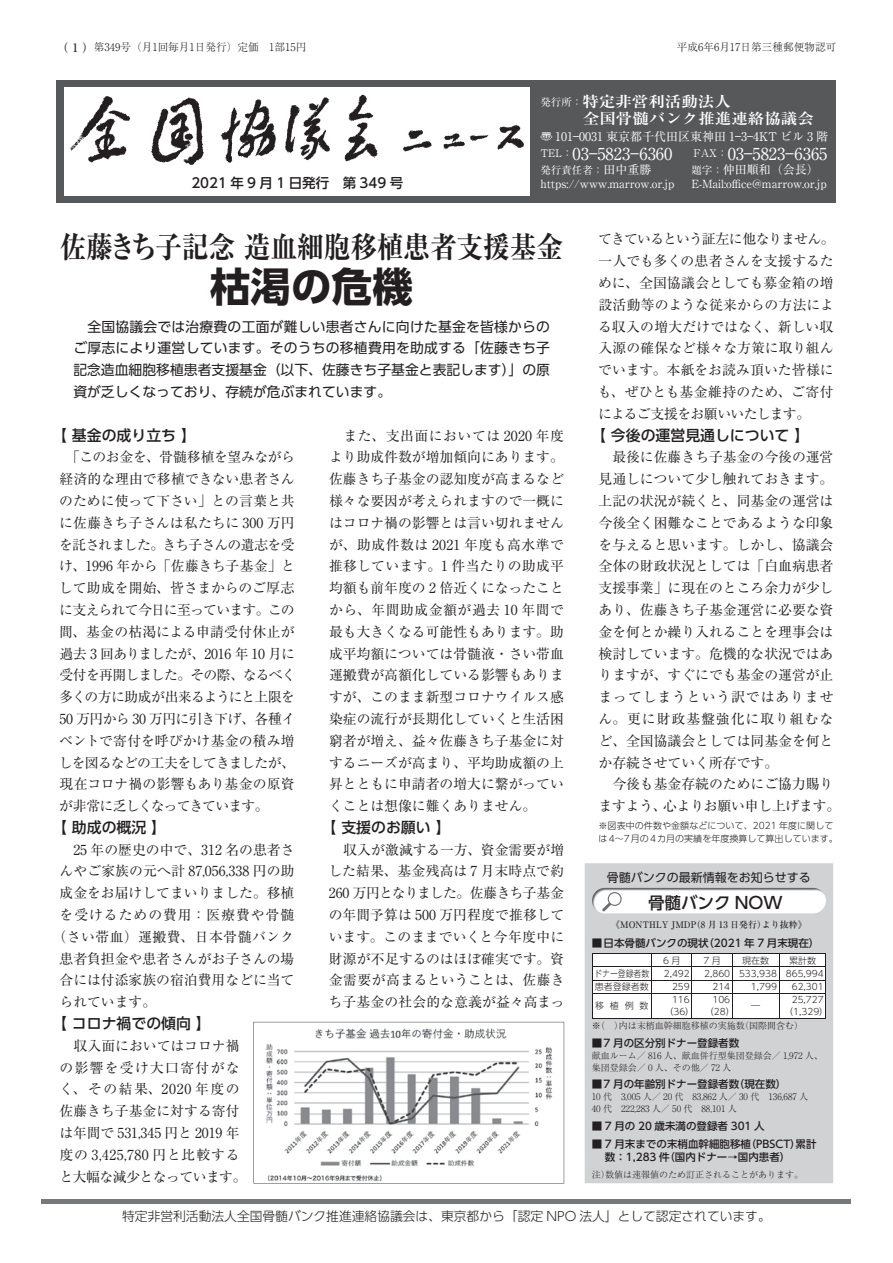
<style>
.page{position:relative;width:893px;height:1263px;background:#fff}
.page>*{position:absolute;margin:0;border:0;box-sizing:border-box;transform-origin:0 0}
.t1{font:700 40.35px "UD Shin Go Pr 6";letter-spacing:.005em;color:#231f20}
.t2{font:700 expanded 29.7px "Ryumin Pr 6";letter-spacing:-.01em;color:#231f20;scale:.9 1}
.t3{font:16.5px "Ryumin Pr 6";color:#fff}
.t4{font:500 16.5px "UD Shin Go Pr 6";color:#231f20}
.t5{font:500 14.85px "UD Shin Go Pr 6";color:#231f20}
.t6{font:700 14.85px/16.5px "Ryumin Pr 6";color:#fff;scale:1.11 1}
.t7{font:13.8px/21.8px "Ryumin Pr 6";color:#231f20;text-align:justify}
.t8{font:13.8px/21.8px "UD Shin Go Pr 6";color:#231f20;text-align:justify}
.t9{font:13.8px "Ryumin Pr 6";letter-spacing:.035em;color:#231f20}
.t10{font:13.8px "Ryumin Pr 6";letter-spacing:.07em;color:#231f20}
.t11{font:500 13.5px "UD Shin Go Pr 6";color:#231f20}
.t12{font:300 12.75px "UD Shin Go Pr 6";color:#231f20}
.t13{font:12px "Ryumin Pr 6";color:#fff}
.t14{font:12px "UD Shin Go Pr 6";color:#231f20}
.t15{font:11.25px "Ryumin Pr 6";color:#fff}
.t16{font:300 10.65px "Ryumin Pr 6";color:#231f20}
.t17{font:500 10.5px/13.5px "UD Shin Go Pr 6";color:#231f20}
.t18{font:300 9px/12px "Ryumin Pr 6";color:#231f20}
.t19{font:300 9px/12px "UD Shin Go Pr 6";color:#231f20;text-align:center}
.t20{font:500 9px "Ryumin Pr 6";color:#231f20}
.t21{font:300 9px "UD Shin Go Pr 6";color:#231f20;scale:.87 1}
.s1{font-weight:500;font-size:11.7px}
.s2{font-weight:400;font-size:10.5px}
.s3{font-size:10.5px}
</style>
<div class="page">
<hr style="left:42px;top:1200px;width:809px;height:4px;background:#76787b">
<div style="left:57px;top:80px;width:779px;height:122px;background:#57585a"></div>
<div style="left:65px;top:87px;width:465px;height:109px;background:#fff"></div>
<img style="left:70px;top:94px;width:454px;height:71px">
<div style="left:585px;top:863px;width:248px;height:320px;background:#d1d2d4"></div>
<svg style="left:592px;top:953px;width:235px;height:65px"></svg>
<hr style="left:592px;top:1018px;width:59px;height:1px;background:#231f20">
<hr style="left:651px;top:1018px;width:41px;height:1px;background:#231f20">
<hr style="left:692px;top:1018px;width:40px;height:1px;background:#231f20">
<hr style="left:732px;top:1018px;width:47px;height:1px;background:#231f20">
<hr style="left:779px;top:1018px;width:47px;height:1px;background:#231f20">
<img style="left:592px;top:888px;width:234px;height:25px;border-radius:13px">
<svg style="left:602px;top:892px;width:20px;height:19px"></svg>
<svg style="left:253px;top:1022px;width:311px;height:161px"></svg>
<p class="t16" style="left:57px;top:39px;width:251px"><span class="s1">（ 1 ）</span>第349号（月1回毎月1日発行）定価　1部15円</p>
<p class="t16" style="left:677px;top:38px;width:161px">平成6年6月17日第三種郵便物認可</p>
<p class="t6" style="left:583px;top:93px;width:210px;text-indent:-43px"><span class="s2">発行所：</span>特定非営利活動法人<br>全国骨髄バンク推進連絡協議会</p>
<p class="t13" style="left:540px;top:127px;width:289px">〠 101⊖0031 東京都千代田区東神田 1⊖3⊖4KT ビル 3 階</p>
<p class="t3" style="left:540px;top:140px;width:289px"><span class="s3">TEL：</span>03⊖5823⊖6360<span class="s3">　　FAX：</span>03⊖5823⊖6365</p>
<p class="t13" style="left:540px;top:160px;width:280px"><span class="s3">発行責任者：</span>田中重勝　　　 <span class="s3">題字：</span>仲田順和（会長）</p>
<p class="t11" style="left:191px;top:172px;width:213px">2021 年 9 月 1 日発行　第 349 号</p>
<p class="t15" style="left:540px;top:175px;width:288px">https://www.marrow.or.jp 　E-Mail:office@marrow.or.jp</p>
<h2 class="t2" style="left:60px;top:224px;width:561px">佐藤きち子記念 造血細胞移植患者支援基金</h2>
<h1 class="t1" style="left:210px;top:254px;width:204px">枯渇の危機</h1>
<p class="t8" style="left:73px;top:315px;width:478px">　全国協議会では治療費の工面が難しい患者さんに向けた基金を皆様からのご厚志により運営しています。そのうちの移植費用を助成する「佐藤きち子記念造血細胞移植患者支援基金（以下、佐藤きち子基金と表記します）」の原資が乏しくなっており、存続が危ぶまれています。</p>
<p class="t5" style="left:52px;top:423px;width:145px">【 基金の成り立ち 】</p>
<p class="t7" style="left:59px;top:446px;width:238px">　「このお金を、骨髄移植を望みながら経済的な理由で移植できない患者さんのために使って下さい」との言葉と共に佐藤きち子さんは私たちに 300 万円を託されました。きち子さんの遺志を受け、1996 年から「佐藤きち子基金」として助成を開始、皆さまからのご厚志に支えられて今日に至っています。この間、基金の枯渇による申請受付休止が過去 3 回ありましたが、2016 年 10 月に受付を再開しました。その際、なるべく多くの方に助成が出来るようにと上限を50 万円から 30 万円に引き下げ、各種イベントで寄付を呼びかけ基金の積み増しを図るなどの工夫をしてきましたが、現在コロナ禍の影響もあり基金の原資が非常に乏しくなってきています。</p>
<p class="t5" style="left:52px;top:816px;width:116px">【 助成の概況 】</p>
<p class="t7" style="left:60px;top:838px;width:236px">　25 年の歴史の中で、312 名の患者さ</p>
<p class="t7" style="left:60px;top:860px;width:236px">んやご家族の元へ計 87,056,338 円の助</p>
<p class="t7" style="left:60px;top:881px;width:236px">成金をお届けしてまいりました。移植</p>
<p class="t10" style="left:60px;top:904px;width:236px">を受けるための費用：医療費や骨髄</p>
<p class="t9" style="left:53px;top:926px;width:243px">（さい帯血）運搬費、日本骨髄バンク</p>
<p class="t7" style="left:60px;top:947px;width:236px">患者負担金や患者さんがお子さんの場</p>
<p class="t7" style="left:60px;top:969px;width:236px">合には付添家族の宿泊費用などに当て</p>
<p class="t7" style="left:60px;top:990px;width:98px">られています。</p>
<p class="t5" style="left:52px;top:1012px;width:160px">【 コロナ禍での傾向 】</p>
<p class="t7" style="left:59px;top:1034px;width:189px;text-align:left">　収入面においてはコロナ禍の影響を受け大口寄付がなく、その結果、2020 年度の佐藤きち子基金に対する寄付は年間で 531,345 円と 2019 年度の 3,425,780 円と比較すると大幅な減少となっています。</p>
<p class="t7" style="left:329px;top:424px;width:236px">　また、支出面においては 2020 年度より助成件数が増加傾向にあります。佐藤きち子基金の認知度が高まるなど様々な要因が考えられますので一概にはコロナ禍の影響とは言い切れませんが、助成件数は 2021 年度も高水準で推移しています。1 件当たりの助成平均額も前年度の 2 倍近くになったことから、年間助成金額が過去 10 年間で最も大きくなる可能性もあります。助成平均額については骨髄液・さい帯血運搬費が高額化している影響もありますが、このまま新型コロナウイルス感染症の流行が長期化していくと生活困窮者が増え、益々佐藤きち子基金に対するニーズが高まり、平均助成額の上昇とともに申請者の増大に繋がっていくことは想像に難くありません。</p>
<p class="t5" style="left:322px;top:816px;width:130px">【 支援のお願い 】</p>
<p class="t7" style="left:328px;top:838px;width:238px">　収入が激減する一方、資金需要が増した結果、基金残高は 7 月末時点で約260 万円となりました。佐藤きち子基金の年間予算は 500 万円程度で推移しています。このままでいくと今年度中に財源が不足するのはほぼ確実です。資金需要が高まるということは、佐藤きち子基金の社会的な意義が益々高まっ</p>
<p class="t7" style="left:598px;top:228px;width:238px">てきているという証左に他なりません。一人でも多くの患者さんを支援するために、全国協議会としても募金箱の増設活動等のような従来からの方法による収入の増大だけではなく、新しい収入源の確保など様々な方策に取り組んでいます。本紙をお読み頂いた皆様にも、ぜひとも基金維持のため、ご寄付によるご支援をお願いいたします。</p>
<p class="t5" style="left:591px;top:423px;width:220px">【 今後の運営見通しについて 】</p>
<p class="t7" style="left:598px;top:446px;width:243px;text-align:left">　最後に佐藤きち子基金の今後の運営見通しについて少し触れておきます。上記の状況が続くと、同基金の運営は今後全く困難なことであるような印象を与えると思います。しかし、協議会全体の財政状況としては「白血病患者支援事業」に現在のところ余力が少しあり、佐藤きち子基金運営に必要な資金を何とか繰り入れることを理事会は検討しています。危機的な状況ではありますが、すぐにでも基金の運営が止まってしまうという訳ではありません。更に財政基盤強化に取り組むなど、全国協議会としては同基金を何とか存続させていく所存です。<br>　今後も基金存続のためにご協力賜りますよう、心よりお願い申し上げます。</p>
<p class="t19" style="left:598px;top:818px;width:241px;line-height:13.4px;text-align:left">※図表中の件数や金額などについて、2021 年度に関しては4～7月の4カ月の実績を年度換算して算出しています。</p>
<p class="t14" style="left:607px;top:868px;width:205px">骨髄バンクの最新情報をお知らせする</p>
<p class="t4" style="left:648px;top:889px;width:136px">骨髄バンク NOW</p>
<p class="t20" style="left:611px;top:917px;width:197px">《MONTHLY JMDP（8 月 13 日発行）より抜粋》</p>
<p class="t17" style="left:592px;top:936px;width:229px">■日本骨髄バンクの現状（2021 年 7 月末現在）</p>
<p class="t19" style="left:663px;top:954px;width:19px">6月</p>
<p class="t19" style="left:703px;top:954px;width:19px">7月</p>
<p class="t19" style="left:742px;top:954px;width:28px">現在数</p>
<p class="t19" style="left:789px;top:954px;width:28px">累計数</p>
<p class="t21" style="left:594px;top:966px;width:65px">ドナー登録者数</p>
<p class="t19" style="left:664px;top:967px;width:28px">2,492</p>
<p class="t19" style="left:704px;top:967px;width:121px">2,860 533,938 865,994</p>
<p class="t19" style="left:595px;top:980px;width:55px">患者登録者数</p>
<p class="t19" style="left:672px;top:980px;width:19px">259</p>
<p class="t19" style="left:712px;top:980px;width:19px">214</p>
<p class="t19" style="left:751px;top:980px;width:28px">1,799</p>
<p class="t19" style="left:792px;top:980px;width:34px">62,301</p>
<p class="t19" style="left:595px;top:999px;width:55px">移植例数</p>
<p class="t19" style="left:664px;top:993px;width:31px">116（36）</p>
<p class="t19" style="left:705px;top:993px;width:31px">106（28）</p>
<p class="t19" style="left:751px;top:999px;width:10px">―</p>
<p class="t19" style="left:784px;top:993px;width:46px">25,727（1,329）</p>
<p class="t18" style="left:592px;top:1019px;width:213px">※（　）内は末梢血幹細胞移植の実施数（国際間含む）</p>
<p class="t17" style="left:592px;top:1035px;width:149px">■7 月の区分別ドナー登録者数</p>
<p class="t18" style="left:592px;top:1049px;width:233px">献血ルーム／ 816 人、献血併行型集団登録会／ 1,972 人、集団登録会／ 0 人、その他／ 72 人</p>
<p class="t17" style="left:592px;top:1077px;width:196px">■7 月の年齢別ドナー登録者数（現在数）</p>
<p class="t18" style="left:592px;top:1090px;width:218px">10 代　3,005 人／ 20 代　83,862 人／ 30 代　136,687 人<br>40 代　222,283 人／ 50 代　88,101 人</p>
<p class="t17" style="left:592px;top:1119px;width:174px">■ 7 月の 20 歳未満の登録者 301 人</p>
<p class="t17" style="left:605px;top:1137px;width:213px;text-indent:-13px">■ 7 月末までの末梢血幹細胞移植（PBSCT）累計数：1,283 件（国内ドナー→国内患者）</p>
<p class="t18" style="left:592px;top:1168px;width:213px">注）数値は速報値のため訂正されることがあります。</p>
<p class="t12" style="left:122px;top:1206px;width:650px">特定非営利活動法人全国骨髄バンク推進連絡協議会は、東京都から「認定 NPO 法人」として認定されています。</p>
</div>
